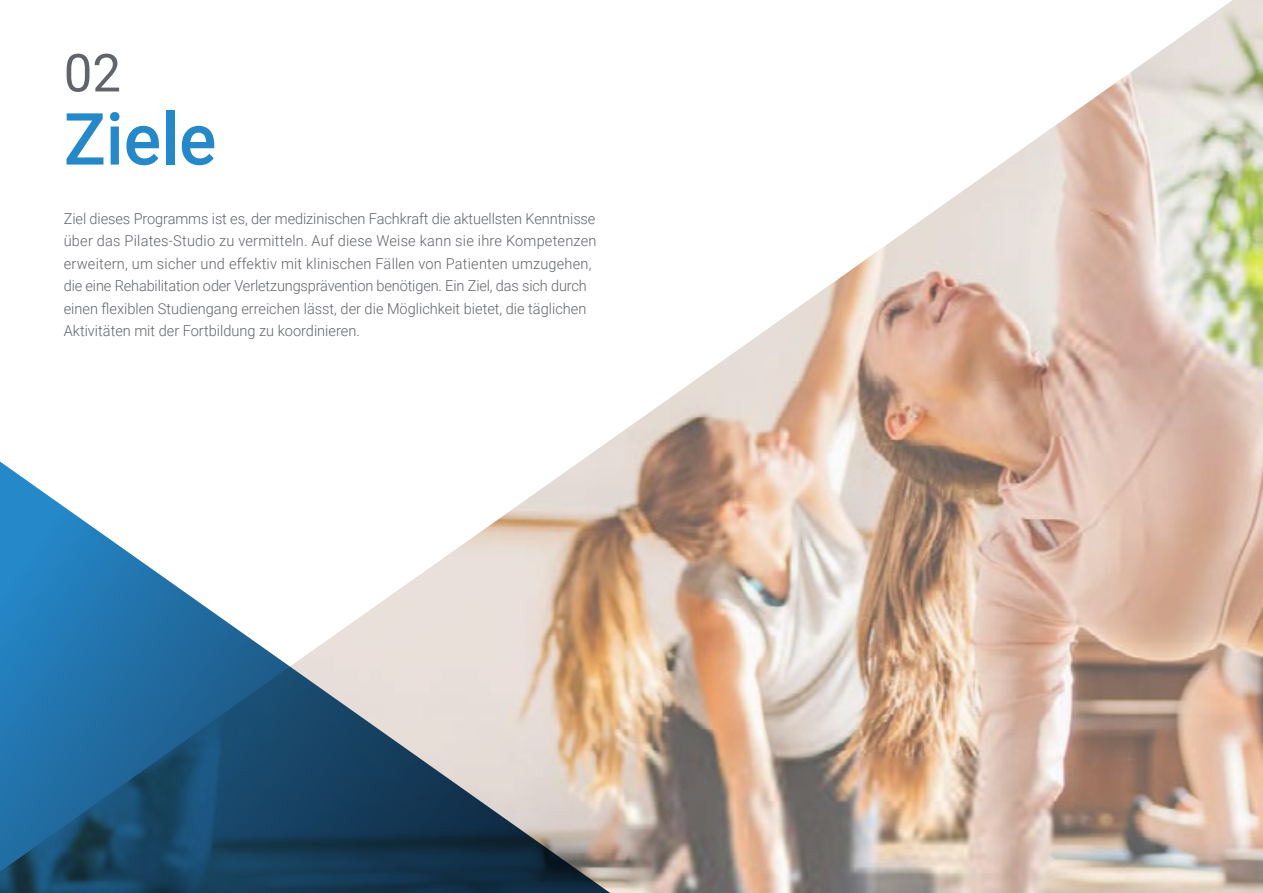
<style>
.page{position:relative;width:1263px;height:893px;background:#fff}
.page>*{position:absolute;margin:0;border:0;box-sizing:border-box;transform-origin:0 0}
.t1{font:500 72px "Roboto";color:#2488c9}
.t2{font:52.5px "Roboto";color:#61646a}
.t3{font:300 15px/22.5px "Roboto";color:#61646a}
</style>
<div class="page">
<img style="left:602px;top:0;width:661px;height:893px">
<svg style="left:0;top:446px;width:640px;height:447px"></svg>
<h2 class="t2" style="left:64px;top:36px;width:59px">02</h2>
<h1 class="t1" style="left:64px;top:89px;width:154px">Ziele</h1>
<p class="t3" style="left:64px;top:207px;width:534px">Ziel dieses Programms ist es, der medizinischen Fachkraft die aktuellsten Kenntnisse über das Pilates-Studio zu vermitteln. Auf diese Weise kann sie ihre Kompetenzen erweitern, um sicher und effektiv mit klinischen Fällen von Patienten umzugehen, die eine Rehabilitation oder Verletzungsprävention benötigen. Ein Ziel, das sich durch einen flexiblen Studiengang erreichen lässt, der die Möglichkeit bietet, die täglichen Aktivitäten mit der Fortbildung zu koordinieren.</p>
</div>
